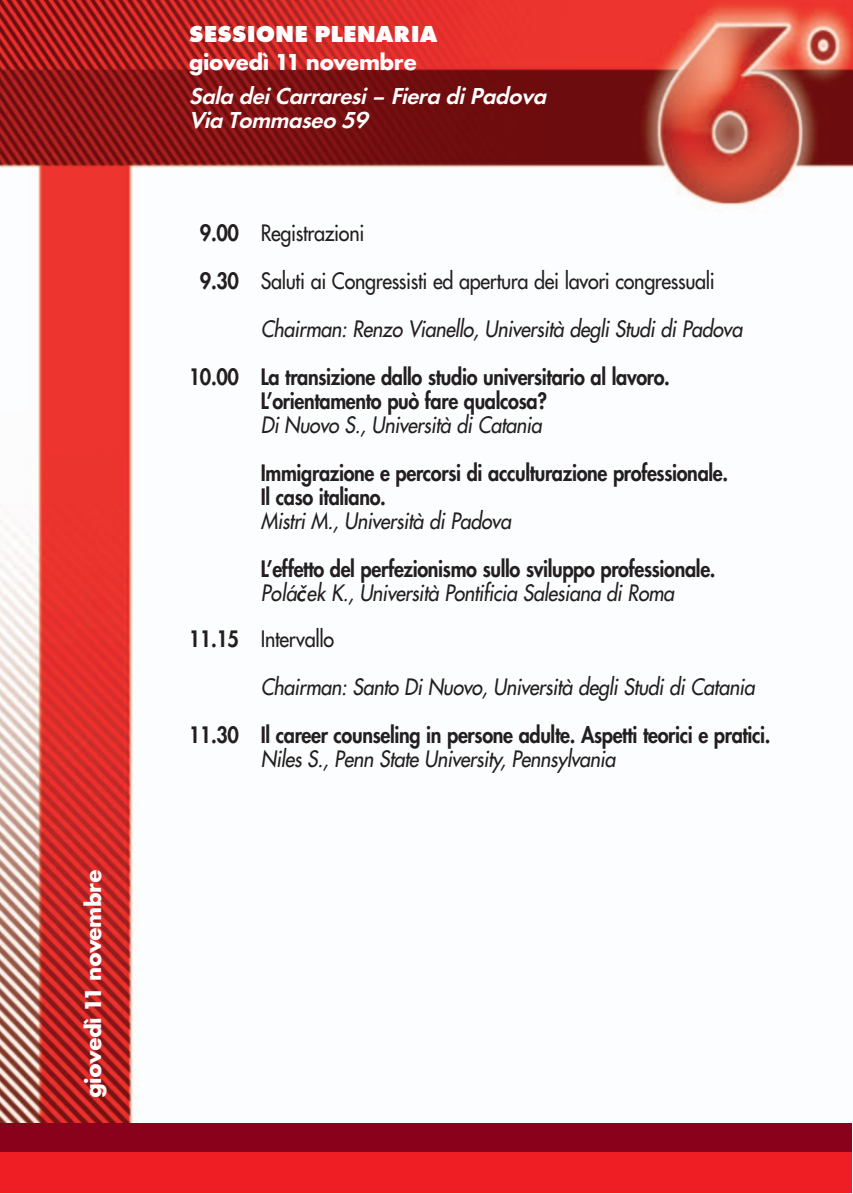
<style>
.page{position:relative;width:853px;height:1194px;background:#fff}
.page>*{position:absolute;margin:0;border:0;box-sizing:border-box;transform-origin:0 0}
.t1{font:italic 600 24px/24px "Futura T";color:#fff}
.t2{font:700 24px "Futura T";letter-spacing:-.025em;color:#fff}
.t3{font:800 24px "Futura T";color:#fff}
.t4{font:800 22px/24px "Futura";letter-spacing:-.015em;color:#231f20;scale:.9 1}
.t5{font:italic 22px/46px "Futura";letter-spacing:-.015em;color:#231f20;scale:.9 1}
.t6{font:22px "Futura";letter-spacing:-.015em;color:#231f20;scale:.9 1}
.s1{font-weight:800}
.s2{font-weight:800;font-style:normal}
.s3{font-style:normal}
</style>
<div class="page">
<img style="left:0;top:0;width:852px;height:1123px">
<div style="left:0;top:1151px;width:852px;height:41px;background:#ee1e24"></div>
<div style="left:0;top:1123px;width:852px;height:28px;background:#8a011c"></div>
<p class="t2" style="left:84px;top:1098px;width:230px;rotate:-90deg">giovedì 11 novembre</p>
<p class="t3" style="left:189px;top:25px;width:250px">SESSIONE PLENARIA</p>
<p class="t2" style="left:189px;top:52px;width:230px">giovedì 11 novembre</p>
<p class="t1" style="left:189px;top:86px;width:364px">Sala deiCarraresi– Fiera diPadova<br>Via Tommaseo 59</p>
<p class="t6" style="left:200px;top:222px;width:184px"><span class="s1">9.00</span> Registrazioni</p>
<p class="t6" style="left:200px;top:270px;width:574px"><span class="s1">9.30</span> Saluti ai Congressisti ed apertura dei lavori congressuali</p>
<p class="t5" style="left:261px;top:307px;width:536px">Chairman: Renzo Vianello, Università degli Studi di Padova</p>
<p class="t4" style="left:261px;top:367px;width:456px;text-indent:-72px">10.00 La transizione dallo studio universitario al lavoro.<br>L’orientamento può fare qualcosa?</p>
<p class="t5" style="left:261px;top:403px;width:314px">Di Nuovo S., Università di Catania</p>
<p class="t4" style="left:261px;top:463px;width:521px">Immigrazione e percorsi di acculturazione professionale.<br>Il caso italiano.</p>
<p class="t5" style="left:261px;top:499px;width:279px">Mistri M., Università di Padova</p>
<p class="t4" style="left:261px;top:559px;width:507px">L’effetto del perfezionismo sullo sviluppo professionale.</p>
<p class="t5" style="left:189px;top:571px;width:541px;text-indent:72px">Polácˇek K., Università Pontificia Salesiana di Roma<br><span class="s2">11.15</span> <span class="s3">Intervallo</span></p>
<p class="t5" style="left:261px;top:665px;width:550px">Chairman: Santo Di Nuovo, Università degli Studi di Catania</p>
<p class="t4" style="left:189px;top:725px;width:648px">11.30 Il career counseling in persone adulte. Aspetti teorici e pratici.</p>
<p class="t5" style="left:261px;top:737px;width:396px">Niles S., Penn State University, Pennsylvania</p>
</div>
